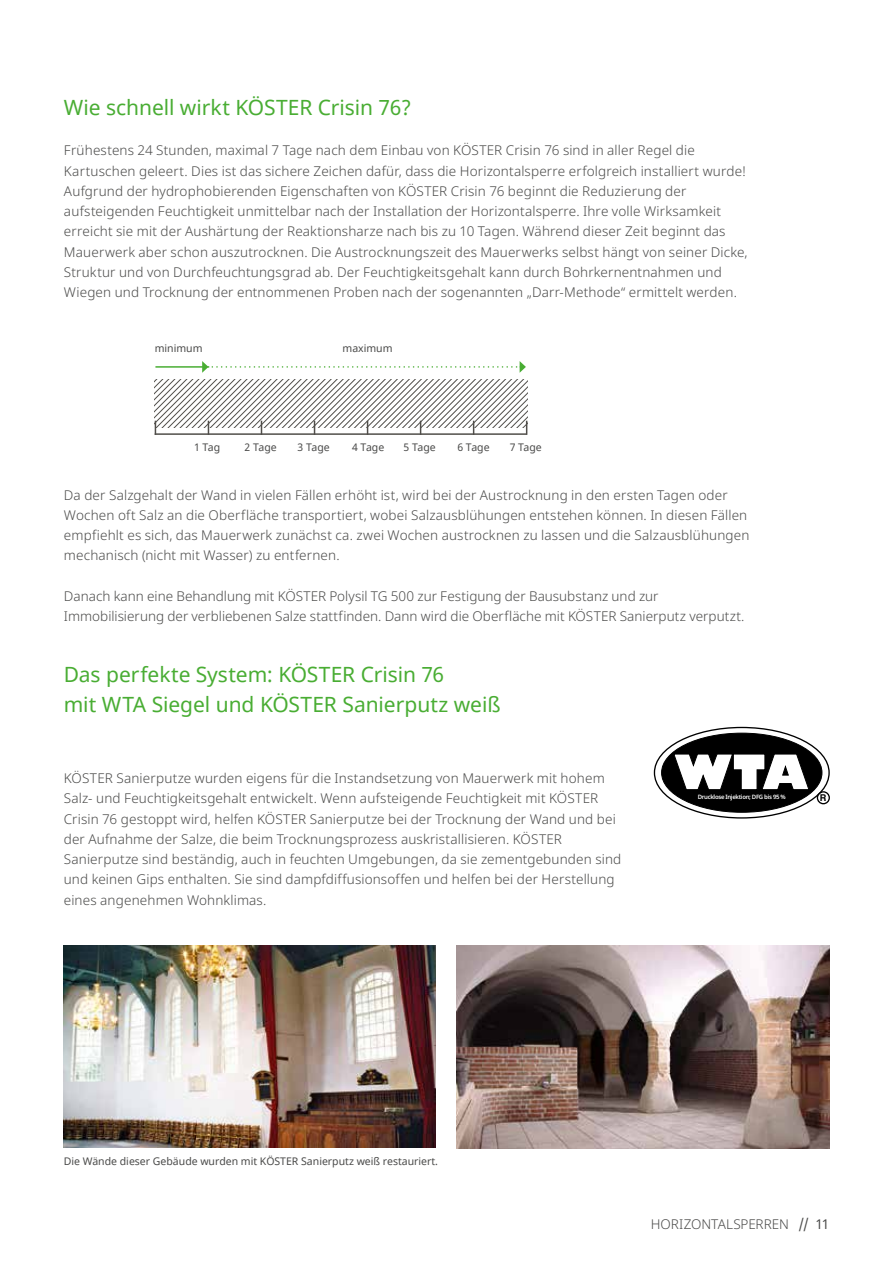
<style>
.page{position:relative;width:893px;height:1263px;background:#fff}
.page>*{position:absolute;margin:0;border:0;box-sizing:border-box;transform-origin:0 0}
.t1{font:21px/30px "Noto Sans";letter-spacing:-.005em;color:#49ad33}
.t2{font:300 13.5px/20.2px "Noto Sans";letter-spacing:.01em;color:#4a4a49}
.t3{font:10.5px "Noto Sans";color:#4a4a49}
.t4{font:700 9.3px "Helvetica";color:#000}
.t5{font:700 7.95px "Helvetica";color:#fff}
.t6{font:600 6px "Noto Sans";letter-spacing:-.05em;color:#fff}
.s1{font-weight:400}
</style>
<div class="page">
<img style="left:64px;top:945px;width:372px;height:203px">
<img style="left:456px;top:945px;width:373px;height:203px">
<svg style="left:155px;top:380px;width:372px;height:55px"></svg>
<hr style="left:155px;top:366px;width:48px;height:2px;background:#49ad33">
<svg style="left:202px;top:361px;width:324px;height:12px"></svg>
<div style="left:662px;top:733px;width:160px;height:79px;background:#000;border-radius:50%"></div>
<svg style="left:674px;top:754px;width:135px;height:36px"></svg>
<div style="left:817px;top:791px;width:12px;height:13px;border:1px solid #000;border-radius:50%"></div>
<h1 class="t1" style="left:64px;top:93px;width:349px">Wie schnell wirkt KÖSTER Crisin 76?</h1>
<p class="t2" style="left:64px;top:141px;width:685px">Frühestens 24 Stunden, maximal 7 Tage nach dem Einbau von KÖSTER Crisin 76 sind in aller Regel die Kartuschen geleert. Dies ist das sichere Zeichen dafür, dass die Horizontalsperre erfolgreich installiert wurde!<br>Aufgrund der hydrophobierenden Eigenschaften von KÖSTER Crisin 76 beginnt die Reduzierung der aufsteigenden Feuchtigkeit unmittelbar nach der Installation der Horizontalsperre. Ihre volle Wirksamkeit erreicht sie mit der Aushärtung der Reaktionsharze nach bis zu 10 Tagen. Während dieser Zeit beginnt das Mauerwerk aber schon auszutrocknen. Die Austrocknungszeit des Mauerwerks selbst hängt von seiner Dicke, Struktur und von Durchfeuchtungsgrad ab. Der Feuchtigkeitsgehalt kann durch Bohrkernentnahmen und Wiegen und Trocknung der entnommenen Proben nach der sogenannten „Darr-Methode“ ermittelt werden.</p>
<p class="t3" style="left:155px;top:341px;width:49px">minimum</p>
<p class="t3" style="left:342px;top:341px;width:52px">maximum</p>
<p class="t3" style="left:194px;top:440px;width:28px">1 Tag</p>
<p class="t3" style="left:245px;top:440px;width:34px">2 Tage</p>
<p class="t3" style="left:298px;top:440px;width:34px">3 Tage</p>
<p class="t3" style="left:352px;top:440px;width:34px">4 Tage</p>
<p class="t3" style="left:404px;top:440px;width:34px">5 Tage</p>
<p class="t3" style="left:457px;top:440px;width:34px">6 Tage</p>
<p class="t3" style="left:510px;top:440px;width:34px">7 Tage</p>
<p class="t2" style="left:64px;top:485px;width:687px">Da der Salzgehalt der Wand in vielen Fällen erhöht ist, wird bei der Austrocknung in den ersten Tagen oder Wochen oft Salz an die Oberfläche transportiert, wobei Salzausblühungen entstehen können. In diesen Fällen empfiehlt es sich, das Mauerwerk zunächst ca. zwei Wochen austrocknen zu lassen und die Salzausblühungen mechanisch (nicht mit Wasser) zu entfernen.</p>
<p class="t2" style="left:64px;top:586px;width:682px">Danach kann eine Behandlung mit KÖSTER Polysil TG 500 zur Festigung der Bausubstanz und zur<br>Immobilisierung der verbliebenen Salze stattfinden. Dann wird die Oberfläche mit KÖSTER Sanierputz verputzt.</p>
<h1 class="t1" style="left:64px;top:660px;width:438px">Das perfekte System: KÖSTER Crisin 76<br>mit WTA Siegel und KÖSTER Sanierputz weiß</h1>
<p class="t2" style="left:64px;top:768px;width:559px">KÖSTER Sanierputze wurden eigens für die Instandsetzung von Mauerwerk mit hohem Salz- und Feuchtigkeitsgehalt entwickelt. Wenn aufsteigende Feuchtigkeit mit KÖSTER Crisin 76 gestoppt wird, helfen KÖSTER Sanierputze bei der Trocknung der Wand und bei der Aufnahme der Salze, die beim Trocknungsprozess auskristallisieren. KÖSTER Sanierputze sind beständig, auch in feuchten Umgebungen, da sie zementgebunden sind und keinen Gips enthalten. Sie sind dampfdiffusionsoffen und helfen bei der Herstellung eines angenehmen Wohnklimas.</p>
<p class="t5" style="left:689px;top:789px;width:106px">Druckinjektion; DFG ≤ 95 %</p>
<p class="t6" style="left:698px;top:793px;width:90px">Drucklose Injektion; DFG bis 95 %</p>
<p class="t4" style="left:820px;top:790px;width:8px">R</p>
<p class="t3" style="left:64px;top:1154px;width:376px">Die Wände dieser Gebäude wurden mit KÖSTER Sanierputz weiß restauriert.</p>
<p class="t2" style="left:651px;top:1214px;width:180px">HORIZONTALSPERREN <span class="s1">// 11</span></p>
</div>
